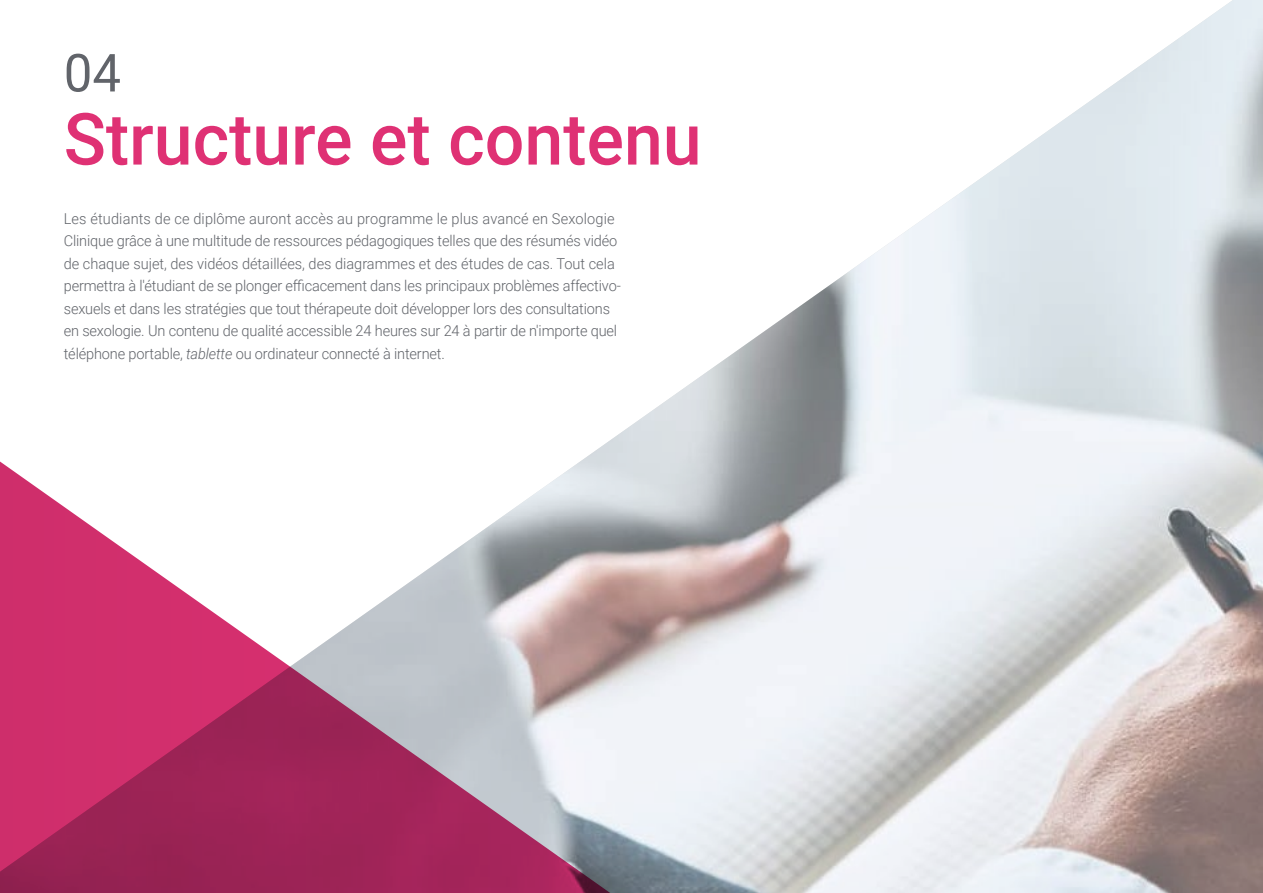
<style>
.page{position:relative;width:1263px;height:893px;background:#fff}
.page>*{position:absolute;margin:0;border:0;box-sizing:border-box;transform-origin:0 0}
.t1{font:500 72px "Roboto";color:#df3174}
.t2{font:52.5px "Roboto";color:#61646a}
.t3{font:300 15px/22.5px "Roboto";letter-spacing:-.01em;color:#61646a}
.s1{font-style:italic}
</style>
<div class="page">
<img style="left:602px;top:0;width:661px;height:893px">
<svg style="left:0;top:446px;width:640px;height:447px"></svg>
<h2 class="t2" style="left:64px;top:36px;width:59px">04</h2>
<h1 class="t1" style="left:64px;top:89px;width:639px">Structure et contenu</h1>
<p class="t3" style="left:64px;top:207px;width:558px">Les étudiants de ce diplôme auront accès au programme le plus avancé en Sexologie Clinique grâce à une multitude de ressources pédagogiques telles que des résumés vidéo de chaque sujet, des vidéos détaillées, des diagrammes et des études de cas. Tout cela permettra à l'étudiant de se plonger efficacement dans les principaux problèmes affectivo&shy;sexuels et dans les stratégies que tout thérapeute doit développer lors des consultations en sexologie. Un contenu de qualité accessible 24 heures sur 24 à partir de n'importe quel téléphone portable, <span class="s1">tablette</span> ou ordinateur connecté à internet.</p>
</div>
